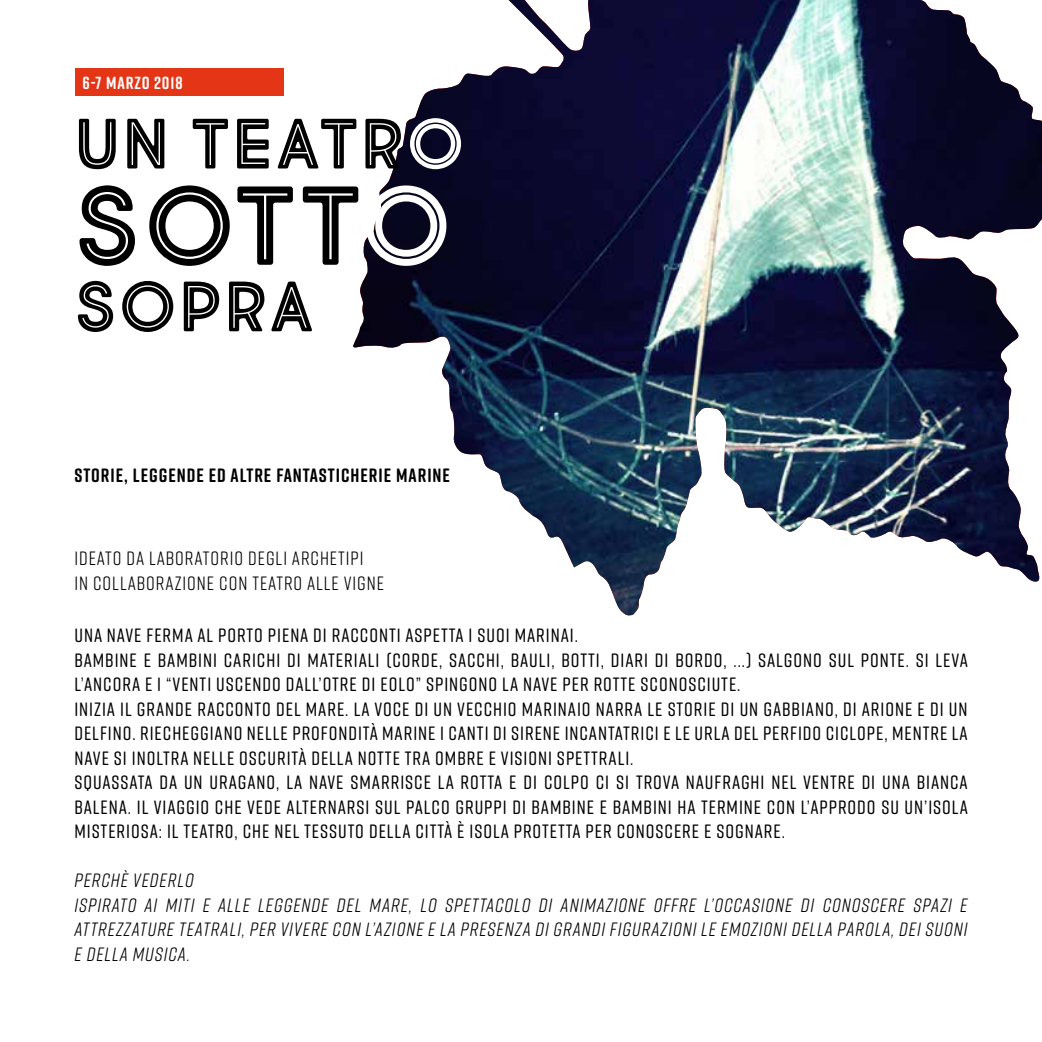
<style>
.page{position:relative;width:1042px;height:1042px;background:#fff}
.page>*{position:absolute;margin:0;border:0;box-sizing:border-box;transform-origin:0 0}
.t1{font:700 110.25px "Market Fresh Inline";letter-spacing:.03em;color:#000}
.t2{font:700 70px "Market Fresh Inline";letter-spacing:.05em;color:#000}
.t3{font:500 19.25px/24.5px "Rift Soft";letter-spacing:.05em;color:#000}
.t4{font:italic 19.25px/24.5px "Rift Soft";letter-spacing:.05em;color:#000}
.t5{font:19.25px/24.5px "Rift Soft";letter-spacing:.05em;color:#000}
.t6{font:700 19.25px "Rift Soft";letter-spacing:.05em;color:#000}
.t7{font:700 17.5px "Rift Soft";letter-spacing:.05em;color:#fff}
.s1{color:#fff}
</style>
<div class="page">
<svg style="left:627px;top:0;width:415px;height:616px"></svg>
<img style="left:353px;top:0;width:559px;height:615px">
<div style="left:75px;top:68px;width:209px;height:27px;background:#e53517"></div>
<p class="t7" style="left:83px;top:70px;width:102px">6-7 MARZO 2018</p>
<h2 class="t2" style="left:75px;top:91px;width:390px">UN TEATR<span class="s1">O</span></h2>
<h1 class="t1" style="left:75px;top:143px;width:377px">SOTT<span class="s1">O</span></h1>
<h2 class="t2" style="left:75px;top:254px;width:240px">SOPRA</h2>
<p class="t6" style="left:74px;top:461px;width:377px">STORIE, LEGGENDE ED ALTRE FANTASTICHERIE MARINE</p>
<p class="t5" style="left:74px;top:545px;width:311px">IDEATO DA LABORATORIO DEGLI ARCHETIPI<br>IN COLLABORAZIONE CON TEATRO ALLE VIGNE</p>
<p class="t3" style="left:74px;top:622px;width:895px">UNA NAVE FERMA AL PORTO PIENA DI RACCONTI ASPETTA I SUOI MARINAI.<br>BAMBINE E BAMBINI CARICHI DI MATERIALI (CORDE, SACCHI, BAULI, BOTTI, DIARI DI BORDO, ...) SALGONO SUL PONTE. SI LEVA L’ANCORA E I “VENTI USCENDO DALL’OTRE DI EOLO” SPINGONO LA NAVE PER ROTTE SCONOSCIUTE.<br>INIZIA IL GRANDE RACCONTO DEL MARE. LA VOCE DI UN VECCHIO MARINAIO NARRA LE STORIE DI UN GABBIANO, DI ARIONE E DI UN DELFINO. RIECHEGGIANO NELLE PROFONDITÀ MARINE I CANTI DI SIRENE INCANTATRICI E LE URLA DEL PERFIDO CICLOPE, MENTRE LA NAVE SI INOLTRA NELLE OSCURITÀ DELLA NOTTE TRA OMBRE E VISIONI SPETTRALI.<br>SQUASSATA DA UN URAGANO, LA NAVE SMARRISCE LA ROTTA E DI COLPO CI SI TROVA NAUFRAGHI NEL VENTRE DI UNA BIANCA BALENA. IL VIAGGIO CHE VEDE ALTERNARSI SUL PALCO GRUPPI DI BAMBINE E BAMBINI HA TERMINE CON L’APPRODO SU UN’ISOLA MISTERIOSA: IL TEATRO, CHE NEL TESSUTO DELLA CITTÀ È ISOLA PROTETTA PER CONOSCERE E SOGNARE.</p>
<p class="t4" style="left:74px;top:867px;width:894px">PERCHÈ VEDERLO<br>ISPIRATO AI MITI E ALLE LEGGENDE DEL MARE, LO SPETTACOLO DI ANIMAZIONE OFFRE L’OCCASIONE DI CONOSCERE SPAZI E ATTREZZATURE TEATRALI, PER VIVERE CON L’AZIONE E LA PRESENZA DI GRANDI FIGURAZIONI LE EMOZIONI DELLA PAROLA, DEI SUONI E DELLA MUSICA.</p>
</div>
